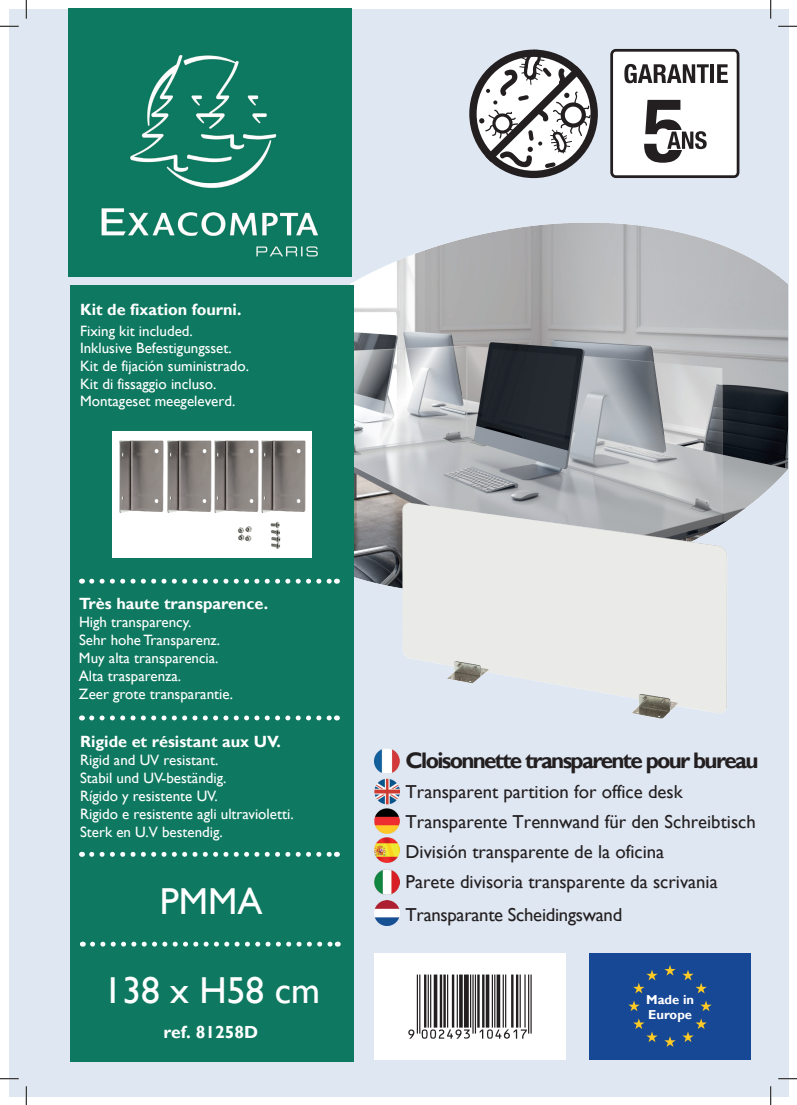
<style>
.page{position:relative;width:797px;height:1105px;background:#fff}
.page>*{position:absolute;margin:0;border:0;box-sizing:border-box;transform-origin:0 0}
.t1{font:37.5px "Gill Sans";color:#fff}
.t2{font:700 22.5px "Gill Sans";letter-spacing:-.075em;color:#231f20}
.t3{font:18.75px/30px "Gill Sans";color:#231f20}
.t4{font:700 17.5px "Gill Sans";color:#fff}
.t5{font:700 16.25px "Gill Sans";color:#fff}
.t6{font:15px/18px "Gill Sans";color:#fff}
.t7{font:700 13px/15.6px "Gill Sans";color:#fff}
</style>
<div class="page">
<div style="left:9px;top:9px;width:779px;height:1087px;background:#dfe7f2"></div>
<img style="left:68px;top:48px;width:720px;height:535px">
<svg style="left:610px;top:49px;width:129px;height:129px;background:#cac9c9"></svg>
<div style="left:590px;top:953px;width:160px;height:107px;background:#174895"></div>
<div style="left:70px;top:285px;width:284px;height:777px;background:#0e7960"></div>
<img style="left:68px;top:9px;width:284px;height:267px">
<svg style="left:92px;top:852px;width:245px;height:5px"></svg>
<svg style="left:92px;top:715px;width:245px;height:5px"></svg>
<svg style="left:92px;top:579px;width:245px;height:5px"></svg>
<img style="left:374px;top:778px;width:25px;height:27px">
<img style="left:374px;top:869px;width:25px;height:25px">
<img style="left:374px;top:748px;width:25px;height:25px">
<img style="left:374px;top:808px;width:25px;height:25px">
<img style="left:374px;top:837px;width:25px;height:25px">
<img style="left:374px;top:900px;width:25px;height:25px">
<svg style="left:0;top:25px;width:19px;height:2px"></svg>
<svg style="left:778px;top:25px;width:19px;height:2px"></svg>
<svg style="left:0;top:1078px;width:19px;height:1px"></svg>
<svg style="left:778px;top:1078px;width:19px;height:1px"></svg>
<svg style="left:25px;top:0;width:2px;height:19px"></svg>
<svg style="left:25px;top:1086px;width:2px;height:19px"></svg>
<svg style="left:770px;top:0;width:1px;height:19px"></svg>
<svg style="left:770px;top:1086px;width:1px;height:19px"></svg>
<svg style="left:469px;top:49px;width:129px;height:129px"></svg>
<div style="left:374px;top:953px;width:191px;height:106px;background:#fff"></div>
<img style="left:112px;top:431px;width:199px;height:126px">
<svg style="left:92px;top:942px;width:246px;height:5px"></svg>
<img style="left:376px;top:470px;width:381px;height:249px">
<svg style="left:408px;top:974px;width:123px;height:65px"></svg>
<p class="t5" style="left:80px;top:300px;width:163px">Kit de fixation fourni.</p>
<p class="t6" style="left:80px;top:322px;width:171px;line-height:17.5px">Fixing kit included.<br>Inklusive Befestigungsset.<br>Kit de fijación suministrado.<br>Kit di fissaggio incluso.<br>Montageset meegeleverd.</p>
<p class="t5" style="left:79px;top:594px;width:191px">Très haute transparence.</p>
<p class="t6" style="left:79px;top:613px;width:156px">High transparency.<br>Sehr hohe Transparenz.<br>Muy alta transparencia.<br>Alta trasparenza.<br>Zeer grote transparantie.</p>
<p class="t5" style="left:80px;top:732px;width:202px">Rigide et résistant aux UV.</p>
<p class="t6" style="left:80px;top:751px;width:215px">Rigid and UV resistant.<br>Stabil und UV-beständig.<br>Rígido y resistente UV.<br>Rigido e resistente agli ultravioletti.<br>Sterk en U.V bestendig.</p>
<h1 class="t1" style="left:160px;top:880px;width:104px">PMMA</h1>
<h1 class="t1" style="left:104px;top:968px;width:218px">138 x H58 cm</h1>
<p class="t4" style="left:163px;top:1021px;width:96px">ref. 81258D</p>
<h2 class="t2" style="left:405px;top:747px;width:354px">Cloisonnette transparente pour bureau</h2>
<p class="t3" style="left:405px;top:777px;width:352px">Transparent partition for office desk Transparente Trennwand für den Schreibtisch División transparente de la oficina<br>Parete divisoria transparente da scrivania</p>
<p class="t3" style="left:405px;top:900px;width:218px">Transparante Scheidingswand</p>
<p class="t7" style="left:646px;top:992px;width:49px">Made in<br>Europe</p>
</div>
